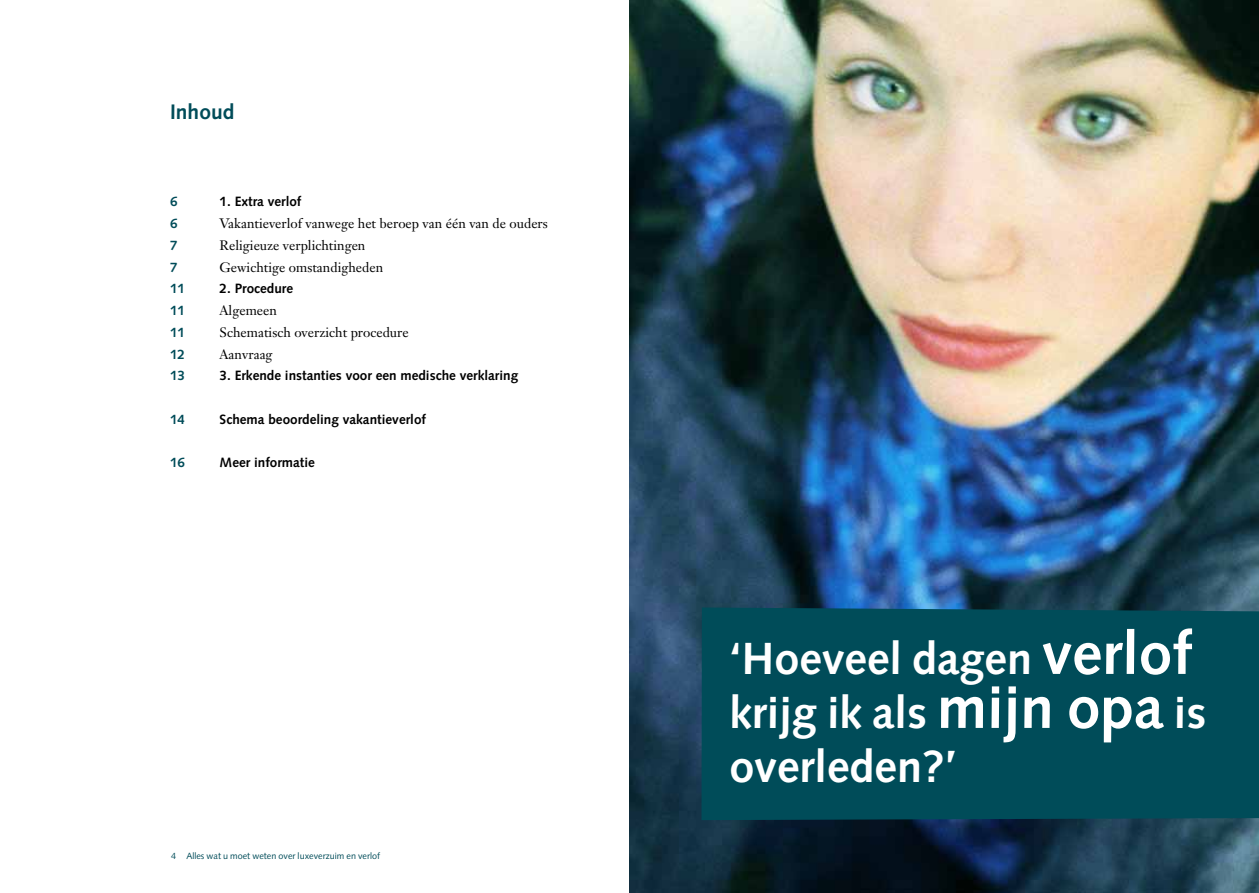
<style>
.page{position:relative;width:1259px;height:893px;background:#fff}
.page>*{position:absolute;margin:0;border:0;box-sizing:border-box;transform-origin:0 0}
.t1{font:700 45px/54px "Syntax";color:#fff}
.t2{font:700 21px "Syntax";color:#004c59}
.t3{font:13.5px/21.8px "Janson Text";color:#000}
.t4{font:700 13.5px "Syntax";color:#000}
.t5{font:700 13.5px/21.8px "Syntax";color:#004c59}
.t6{font:9px "Syntax";letter-spacing:.005em;color:#004c59}
.s1{font-size:60px}
</style>
<div class="page">
<img style="left:629px;top:0;width:630px;height:893px">
<div style="left:701px;top:607px;width:558px;height:213px;background:#004c59"></div>
<h2 class="t2" style="left:170px;top:100px;width:66px">Inhoud</h2>
<p class="t5" style="left:170px;top:191px;width:17px">6<br>6<br>7<br>7<br>11<br>11<br>11<br>12<br>13</p>
<p class="t5" style="left:170px;top:408px;width:17px">14</p>
<p class="t5" style="left:170px;top:452px;width:17px">16</p>
<p class="t4" style="left:220px;top:194px;width:83px">1. Extra verlof</p>
<p class="t3" style="left:220px;top:212px;width:330px">Vakantieverlof vanwege het beroep van één van de ouders<br>Religieuze verplichtingen<br>Gewichtige omstandigheden</p>
<p class="t4" style="left:220px;top:281px;width:75px">2. Procedure</p>
<p class="t3" style="left:220px;top:299px;width:190px">Algemeen<br>Schematisch overzicht procedure<br>Aanvraag</p>
<p class="t4" style="left:220px;top:368px;width:300px">3. Erkende instanties voor een medische verklaring</p>
<p class="t4" style="left:220px;top:411px;width:208px">Schema beoordeling vakantieverlof</p>
<p class="t4" style="left:220px;top:455px;width:97px">Meer informatie</p>
<p class="t6" style="left:171px;top:850px;width:210px">4 Alles wat u moet weten over luxeverzuim en verlof</p>
<h1 class="t1" style="left:729px;top:632px;width:478px">‘Hoeveel dagen <span class="s1">verlof </span>krijg ik als <span class="s1">mijn opa</span> is overleden?’</h1>
</div>
